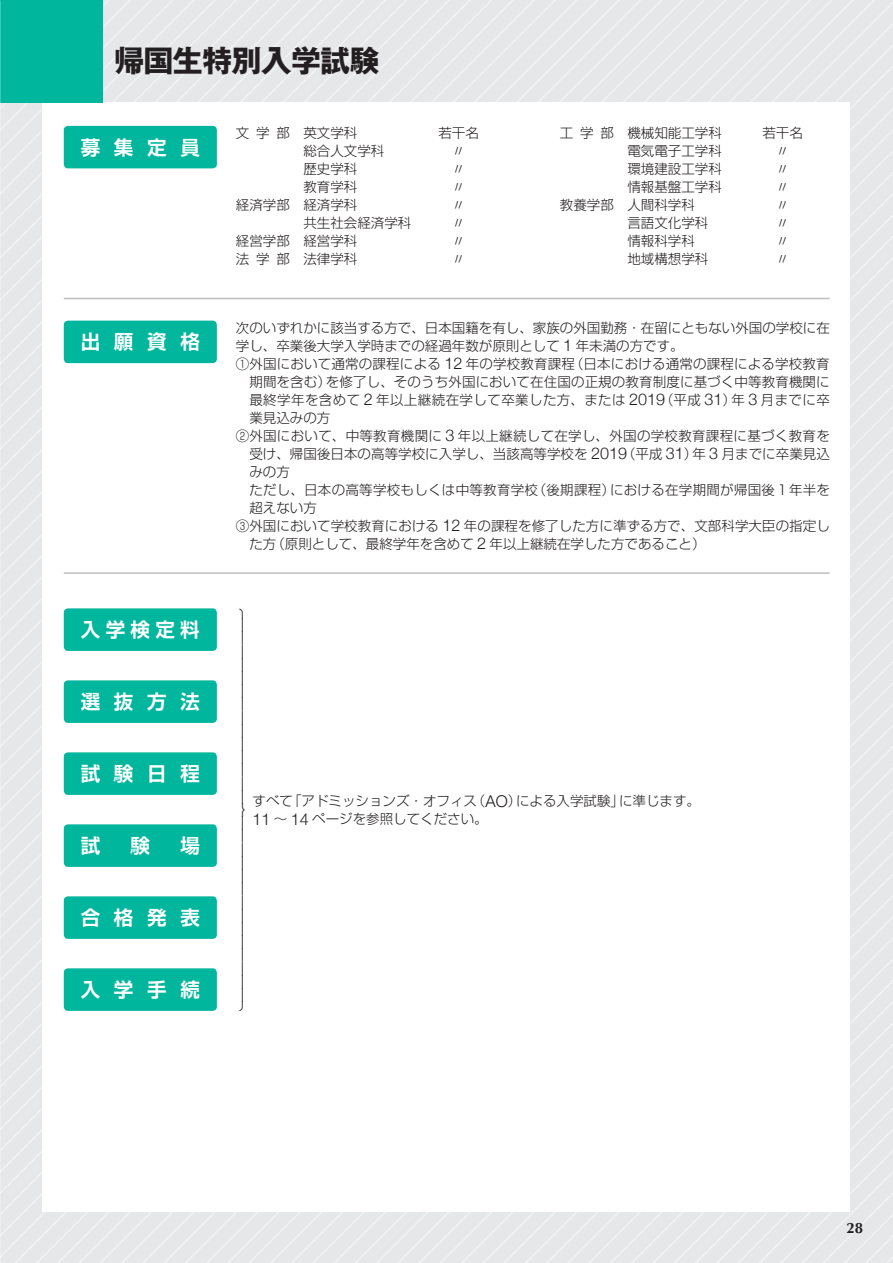
<style>
.page{position:relative;width:893px;height:1263px;background:#fff}
.page>*{position:absolute;margin:0;border:0;box-sizing:border-box;transform-origin:0 0}
.t1{font:700 30px "Gothic MB101 Pr 6";letter-spacing:-.015em;color:#231f20}
.t2{font:700 19.5px "Shin Go Pr 6 De";letter-spacing:.7em;color:#fff}
.t3{font:700 15px "Optima";color:#231f20}
.t4{font:300 13.5px/13.2px "Shin Go Pr 6";color:#231f20}
.t5{font:300 13.5px "Shin Go Pr 6";letter-spacing:.02em;color:#231f20}
.t6{font:300 13.5px "Shin Go Pr 6";letter-spacing:.03em;color:#231f20}
.s1{font-family:"Helvetica Neue";font-size:16.2px}
</style>
<div class="page">
<svg style="left:22px;top:102px;width:21px;height:1161px;background:#e6e8e9"></svg>
<svg style="left:745px;top:0;width:148px;height:1263px;background:#e7e8e9"></svg>
<svg style="left:0;top:102px;width:17px;height:1161px;background:#e7e8ea"></svg>
<div style="left:43px;top:102px;width:807px;height:1110px;background:#fff"></div>
<div style="left:0;top:0;width:102px;height:102px;background:#00b69d"></div>
<div style="left:64px;top:126px;width:153px;height:42px;background:#00b69d;border-radius:4px"></div>
<div style="left:64px;top:321px;width:153px;height:42px;background:#00b69d;border-radius:4px"></div>
<div style="left:64px;top:680px;width:153px;height:43px;background:#00b69d;border-radius:4px"></div>
<div style="left:64px;top:608px;width:153px;height:43px;background:#00b69d;border-radius:4px"></div>
<hr style="left:64px;top:298px;width:766px;height:1px;background:#bcbdc0">
<hr style="left:64px;top:572px;width:766px;height:2px;background:#bcbdc0">
<div style="left:64px;top:752px;width:153px;height:43px;background:#00b69d;border-radius:4px"></div>
<div style="left:64px;top:824px;width:153px;height:43px;background:#00b69d;border-radius:4px"></div>
<div style="left:64px;top:896px;width:153px;height:43px;background:#00b69d;border-radius:4px"></div>
<div style="left:64px;top:968px;width:153px;height:43px;background:#00b69d;border-radius:4px"></div>
<h1 class="t1" style="left:114px;top:36px;width:267px">帰国生特別入学試験</h1>
<h2 class="t2" style="left:81px;top:131px;width:121px">募集定員</h2>
<h2 class="t2" style="left:81px;top:326px;width:121px">出願資格</h2>
<h2 class="t2" style="left:81px;top:614px;width:121px">入学検定料</h2>
<h2 class="t2" style="left:81px;top:686px;width:121px">選抜方法</h2>
<h2 class="t2" style="left:81px;top:758px;width:121px">試験日程</h2>
<h2 class="t2" style="left:81px;top:830px;width:21px">試</h2>
<h2 class="t2" style="left:131px;top:830px;width:21px">験</h2>
<h2 class="t2" style="left:180px;top:830px;width:21px">場</h2>
<h2 class="t2" style="left:81px;top:901px;width:121px">合格発表</h2>
<h2 class="t2" style="left:81px;top:973px;width:121px">入学手続</h2>
<p class="t4" style="left:236px;top:125px;width:123px">文学部 英文学科</p>
<p class="t4" style="left:438px;top:125px;width:42px">若干名</p>
<p class="t4" style="left:560px;top:125px;width:163px">工学部 機械知能工学科</p>
<p class="t4" style="left:762px;top:125px;width:42px">若干名</p>
<p class="t4" style="left:303px;top:143px;width:82px">総合人文学科</p>
<p class="t4" style="left:452px;top:143px;width:15px">〃</p>
<p class="t4" style="left:627px;top:143px;width:96px">電気電子工学科</p>
<p class="t4" style="left:776px;top:143px;width:15px">〃</p>
<p class="t4" style="left:303px;top:161px;width:55px">歴史学科</p>
<p class="t4" style="left:452px;top:161px;width:15px">〃</p>
<p class="t4" style="left:627px;top:161px;width:96px">環境建設工学科</p>
<p class="t4" style="left:776px;top:161px;width:15px">〃</p>
<p class="t4" style="left:303px;top:179px;width:55px">教育学科</p>
<p class="t4" style="left:452px;top:179px;width:15px">〃</p>
<p class="t4" style="left:627px;top:179px;width:96px">情報基盤工学科</p>
<p class="t4" style="left:776px;top:179px;width:15px">〃</p>
<p class="t4" style="left:236px;top:197px;width:123px">経済学部 経済学科</p>
<p class="t4" style="left:452px;top:197px;width:15px">〃</p>
<p class="t4" style="left:560px;top:197px;width:136px">教養学部 人間科学科</p>
<p class="t4" style="left:776px;top:197px;width:15px">〃</p>
<p class="t4" style="left:303px;top:215px;width:109px">共生社会経済学科</p>
<p class="t4" style="left:452px;top:215px;width:15px">〃</p>
<p class="t4" style="left:627px;top:215px;width:82px">言語文化学科</p>
<p class="t4" style="left:776px;top:215px;width:15px">〃</p>
<p class="t4" style="left:236px;top:233px;width:123px">経営学部 経営学科</p>
<p class="t4" style="left:452px;top:233px;width:15px">〃</p>
<p class="t4" style="left:627px;top:233px;width:69px">情報科学科</p>
<p class="t4" style="left:776px;top:233px;width:15px">〃</p>
<p class="t4" style="left:236px;top:251px;width:123px">法学部 法律学科</p>
<p class="t4" style="left:452px;top:251px;width:15px">〃</p>
<p class="t4" style="left:627px;top:251px;width:82px">地域構想学科</p>
<p class="t4" style="left:776px;top:251px;width:15px">〃</p>
<p class="t4" style="left:236px;top:320px;width:595px">次のいずれかに該当する方で、日本国籍を有し、家族の外国勤務・在留にともない外国の学校に在</p>
<p class="t4" style="left:236px;top:338px;width:449px">学し、卒業後大学入学時までの経過年数が原則として <span class="s1">1</span> 年未満の方です。</p>
<p class="t4" style="left:236px;top:356px;width:595px">①外国において通常の課程による <span class="s1">12</span> 年の学校教育課程（日本における通常の課程による学校教育</p>
<p class="t4" style="left:249px;top:374px;width:582px">期間を含む）を修了し、そのうち外国において在住国の正規の教育制度に基づく中等教育機関に</p>
<p class="t6" style="left:249px;top:388px;width:582px">最終学年を含めて <span class="s1">2</span> 年以上継続在学して卒業した方、または <span class="s1">2019</span>（平成 <span class="s1">31</span>）年 <span class="s1">3</span> 月までに卒</p>
<p class="t4" style="left:249px;top:410px;width:82px">業見込みの方</p>
<p class="t5" style="left:236px;top:424px;width:595px">②外国において、中等教育機関に <span class="s1">3</span> 年以上継続して在学し、外国の学校教育課程に基づく教育を</p>
<p class="t4" style="left:249px;top:446px;width:582px">受け、帰国後日本の高等学校に入学し、当該高等学校を <span class="s1">2019</span>（平成 <span class="s1">31</span>）年 <span class="s1">3</span> 月までに卒業見込</p>
<p class="t4" style="left:249px;top:464px;width:42px">みの方</p>
<p class="t5" style="left:249px;top:478px;width:582px">ただし、日本の高等学校もしくは中等教育学校（後期課程）における在学期間が帰国後１年半を</p>
<p class="t4" style="left:249px;top:500px;width:69px">超えない方</p>
<p class="t4" style="left:236px;top:518px;width:595px">③外国において学校教育における <span class="s1">12</span> 年の課程を修了した方に準ずる方で、文部科学大臣の指定し</p>
<p class="t4" style="left:249px;top:536px;width:458px">た方（原則として、最終学年を含めて <span class="s1">2</span> 年以上継続在学した方であること）</p>
<p class="t4" style="left:236px;top:604px;width:15px;text-align:justify">⎫｜｜｜｜｜｜｜｜｜｜｜｜｜｜⎬｜｜｜｜｜｜｜｜｜｜｜｜｜｜⎭</p>
<p class="t4" style="left:253px;top:791px;width:449px;line-height:18px">すべて「アドミッションズ・オフィス（<span class="s1">AO</span>）による入学試験」に準じます。<br><span class="s1">11</span> ～ <span class="s1">14</span> ページを参照してください。</p>
<p class="t3" style="left:846px;top:1219px;width:18px">28</p>
</div>
